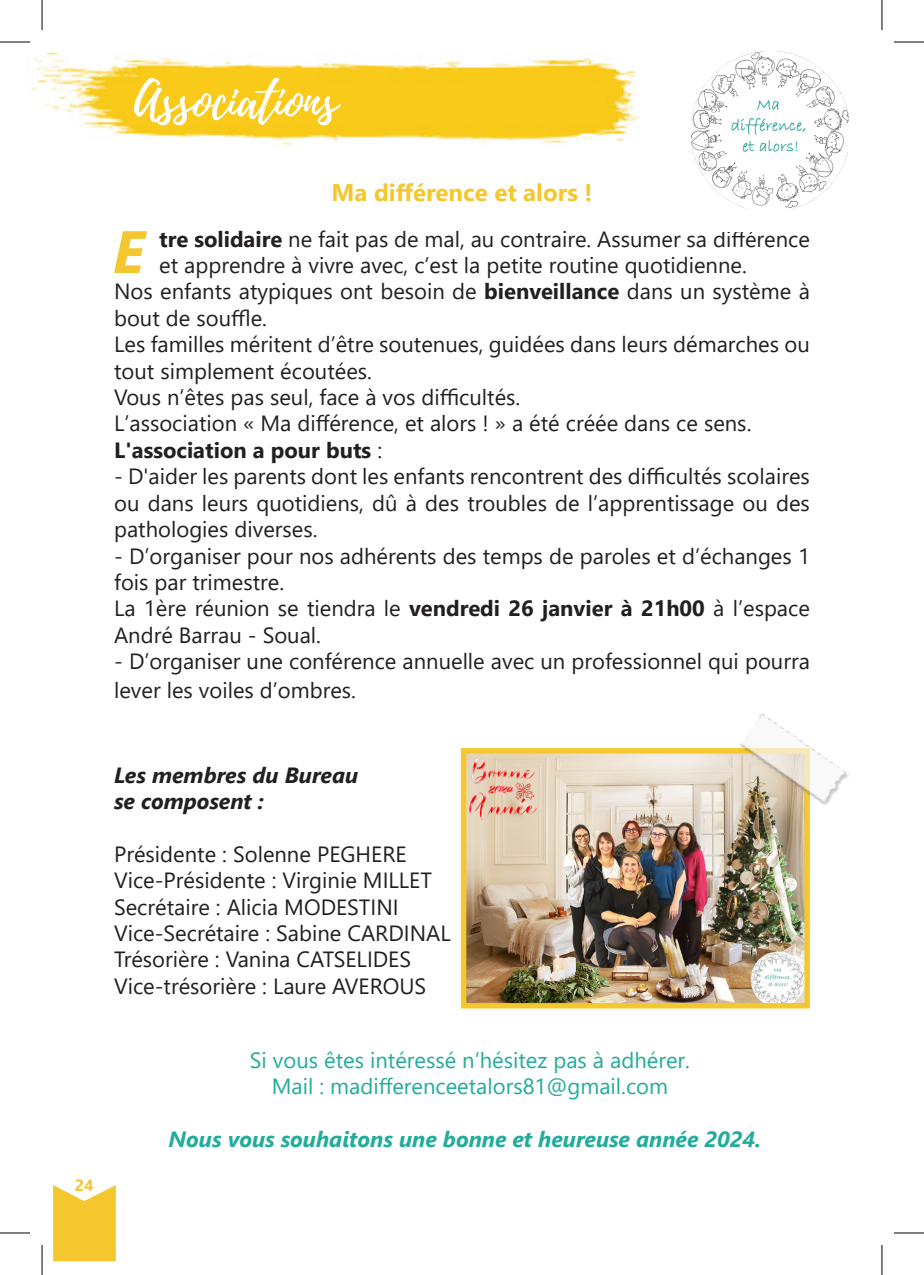
<style>
.page{position:relative;width:924px;height:1275px;background:#fff}
.page>*{position:absolute;margin:0;border:0;box-sizing:border-box;transform-origin:0 0}
.t1{font:italic 700 59.8px "Segoe UI";color:#f4c72e}
.t2{font:50px "Playlist Script";color:#fff}
.t3{font:700 24px "Segoe UI";color:#f4c72e}
.t4{font:22px/26.4px "Segoe UI";color:#231f20}
.t5{font:22px "Segoe UI";color:#22ac9b}
.t6{font:italic 700 22px "Segoe UI";color:#22ac9b}
.t7{font:italic 700 22px "Segoe UI";color:#231f20}
.t8{font:700 22px "Segoe UI";color:#231f20}
.t9{font:700 16.4px "Segoe UI";color:#f4c72e}
.s1{font-weight:700}
.s2{font-weight:400}
</style>
<div class="page">
<img style="left:29px;top:53px;width:609px;height:95px">
<svg style="left:53px;top:1185px;width:63px;height:76px;background:#f5cd45"></svg>
<img style="left:691px;top:52px;width:156px;height:157px">
<img style="left:466px;top:754px;width:337px;height:248px">
<div style="left:460px;top:748px;width:349px;height:260px;border:5px solid #f4c72e"></div>
<img style="left:728px;top:713px;width:121px;height:100px">
<hr style="left:0;top:42px;width:30px;height:1px;background:#000">
<hr style="left:893px;top:42px;width:30px;height:1px;background:#000">
<hr style="left:0;top:1232px;width:30px;height:1px;background:#000">
<hr style="left:893px;top:1232px;width:30px;height:1px;background:#000">
<hr style="left:42px;top:0;width:1px;height:30px;background:#000">
<hr style="left:42px;top:1245px;width:1px;height:30px;background:#000">
<hr style="left:881px;top:0;width:1px;height:30px;background:#000">
<hr style="left:881px;top:1245px;width:1px;height:30px;background:#000">
<p class="t2" style="left:134px;top:66px;width:204px">Associations</p>
<p class="t3" style="left:331px;top:170px;width:262px">Ma différence et alors !</p>
<p class="t1" style="left:113px;top:195px;width:33px">E</p>
<p class="t4" style="left:159px;top:224px;width:651px"><span class="s1">tre solidaire</span> ne fait pas de mal, au contraire. Assumer sa différence et apprendre à vivre avec, c’est la petite routine quotidienne.</p>
<p class="t4" style="left:114px;top:276px;width:697px">Nos enfants atypiques ont besoin de <span class="s1">bienveillance</span> dans un système à bout de souffle.</p>
<p class="t4" style="left:114px;top:329px;width:697px">Les familles méritent d’être soutenues, guidées dans leurs démarches ou tout simplement écoutées.</p>
<p class="t4" style="left:114px;top:382px;width:407px">Vous n’êtes pas seul, face à vos difficultés.</p>
<p class="t4" style="left:114px;top:408px;width:638px">L’association « Ma différence, et alors ! » a été créée dans ce sens.</p>
<p class="t8" style="left:114px;top:429px;width:269px">L'association a pour buts <span class="s2">:</span></p>
<p class="t4" style="left:114px;top:461px;width:697px;text-align:justify">- D'aider les parents dont les enfants rencontrent des difficultés scolaires ou dans leurs quotidiens, dû à des troubles de l’apprentissage ou des pathologies diverses.</p>
<p class="t4" style="left:114px;top:540px;width:697px">- D’organiser pour nos adhérents des temps de paroles et d’échanges 1 fois par trimestre.</p>
<p class="t4" style="left:114px;top:593px;width:697px">La 1ère réunion se tiendra le <span class="s1">vendredi 26 janvier à 21h00</span> à l’espace<br>André Barrau - Soual.</p>
<p class="t4" style="left:114px;top:645px;width:697px;line-height:28.8px">- D’organiser une conférence annuelle avec un professionnel qui pourra lever les voiles d’ombres.</p>
<p class="t7" style="left:114px;top:754px;width:245px">Les membres du Bureau</p>
<p class="t7" style="left:114px;top:780px;width:151px">se composent :</p>
<p class="t4" style="left:114px;top:839px;width:319px">Présidente : Solenne PEGHERE<br>Vice-Présidente : Virginie MILLET</p>
<p class="t4" style="left:114px;top:891px;width:338px">Secrétaire : Alicia MODESTINI<br>Vice-Secrétaire : Sabine CARDINAL</p>
<p class="t4" style="left:114px;top:944px;width:313px">Trésorière : Vanina CATSELIDES<br>Vice-trésorière : Laure AVEROUS</p>
<p class="t9" style="left:75px;top:1169px;width:20px">24</p>
<p class="t5" style="left:250px;top:1039px;width:441px">Si vous êtes intéressé n’hésitez pas à adhérer.</p>
<p class="t5" style="left:272px;top:1065px;width:397px">Mail : madifferenceetalors81@gmail.com</p>
<p class="t6" style="left:168px;top:1118px;width:594px">Nous vous souhaitons une bonne et heureuse année 2024.</p>
</div>
